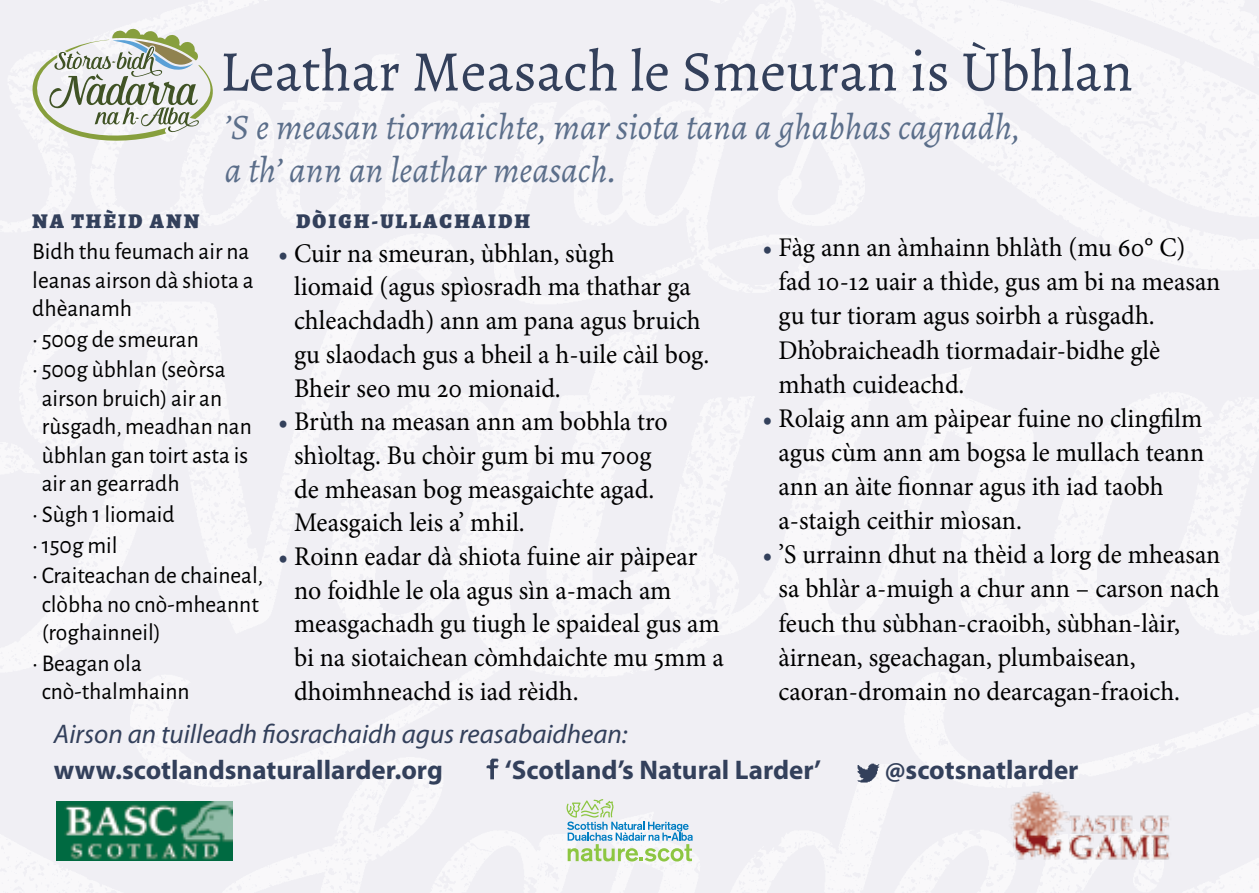
<style>
.page{position:relative;width:1259px;height:893px;background:#fff}
.page>*{position:absolute;margin:0;border:0;box-sizing:border-box;transform-origin:0 0}
.t1{font:57.6px "Alegreya";color:#33405b}
.t2{font:italic 36px/42px "Alegreya";color:#5b6e8a}
.t3{font:27px/33.6px "Minion Pro";color:#000;scale:.96 1}
.t4{font:700 27px "Myriad Pro";color:#33405b}
.t5{font:italic 27px "Myriad Pro";color:#33405b}
.t6{font:24px/28.5px "Alegreya Sans";color:#000}
.t7{font:900 21px "Alegreya";letter-spacing:.1em;color:#33405b}
.s1{color:#33405b}
</style>
<div class="page">
<img style="left:0;top:0;width:1259px;height:893px">
<img style="left:56px;top:801px;width:176px;height:60px">
<img style="left:1007px;top:789px;width:194px;height:95px">
<img style="left:477px;top:753px;width:30px;height:29px">
<img style="left:849px;top:755px;width:41px;height:33px">
<svg style="left:33px;top:29px;width:180px;height:112px"></svg>
<svg style="left:566px;top:799px;width:127px;height:62px"></svg>
<h1 class="t1" style="left:220px;top:36px;width:915px">Leathar Measach le Smeuran is Ùbhlan</h1>
<h2 class="t2" style="left:225px;top:107px;width:797px">’S e measan tiormaichte, mar siota tana a ghabhas cagnadh, a th’ ann an leathar measach.</h2>
<p class="t7" style="left:32px;top:207px;width:168px">NA THÈID ANN</p>
<p class="t6" style="left:32px;top:236px;width:223px">Bidh thu feumach air na leanas airson dà shiota a dhèanamh</p>
<p class="t6" style="left:32px;top:324px;width:168px">• 500g de smeuran</p>
<p class="t6" style="left:42px;top:354px;width:212px;text-indent:-9px">• 500g ùbhlan (seòrsa airson bruich) air an rùsgadh, meadhan nan ùbhlan gan toirt asta is air an gearradh</p>
<p class="t6" style="left:32px;top:499px;width:144px">• Sùgh 1 liomaid</p>
<p class="t6" style="left:32px;top:529px;width:87px">• 150g mil</p>
<p class="t6" style="left:42px;top:560px;width:223px;text-indent:-9px">• Craiteachan de chaineal, clòbha no cnò-mheannt (roghainneil)</p>
<p class="t6" style="left:42px;top:648px;width:149px;text-indent:-9px">• Beagan ola cnò-thalmhainn</p>
<p class="t7" style="left:296px;top:207px;width:235px">DÒIGH-ULLACHAIDH</p>
<p class="t3" style="left:294px;top:236px;width:434px;text-indent:-16px"><span class="s1">•</span> Cuir na smeuran, ùbhlan, sùgh<br>liomaid (agus spìosradh ma thathar ga chleachdadh) ann am pana agus bruich gu slaodach gus a bheil a h-uile càil bog.<br>Bheir seo mu 20 mionaid.</p>
<p class="t3" style="left:294px;top:405px;width:391px;text-indent:-16px"><span class="s1">•</span> Brùth na measan ann am bobhla tro shìoltag. Bu chòir gum bi mu 700g de mheasan bog measgaichte agad.<br>Measgaich leis a’ mhil.</p>
<p class="t3" style="left:294px;top:540px;width:449px;text-indent:-16px"><span class="s1">•</span> Roinn eadar dà shiota fuine air pàipear no foidhle le ola agus sìn a-mach am measgachadh gu tiugh le spaideal gus am bi na siotaichean còmhdaichte mu 5mm a dhoimhneachd is iad rèidh.</p>
<p class="t3" style="left:778px;top:231px;width:462px;text-indent:-16px"><span class="s1">•</span> Fàg ann an àmhainn bhlàth (mu 60° C) fad 10-12 uair a thìde, gus am bi na measan gu tur tioram agus soirbh a rùsgadh.<br>Dh’obraicheadh tiormadair-bidhe glè mhath cuideachd.</p>
<p class="t3" style="left:778px;top:401px;width:445px;text-indent:-16px"><span class="s1">•</span> Rolaig ann am pàipear fuine no clingfilm agus cùm ann am bogsa le mullach teann ann an àite fionnar agus ith iad taobh a-staigh ceithir mìosan.</p>
<p class="t3" style="left:778px;top:538px;width:462px;text-indent:-16px"><span class="s1">•</span> ’S urrainn dhut na thèid a lorg de mheasan sa bhlàr a-muigh a chur ann – carson nach feuch thu sùbhan-craoibh, sùbhan-làir, àirnean, sgeachagan, plumbaisean, caoran-dromain no dearcagan-fraoich.</p>
<p class="t5" style="left:54px;top:719px;width:575px">Airson an tuilleadh fiosrachaidh agus reasabaidhean:</p>
<p class="t4" style="left:54px;top:755px;width:390px">www.scotlandsnaturallarder.org</p>
<p class="t4" style="left:505px;top:755px;width:318px">‘Scotland’s Natural Larder’</p>
<p class="t4" style="left:885px;top:755px;width:195px">@scotsnatlarder</p>
</div>
